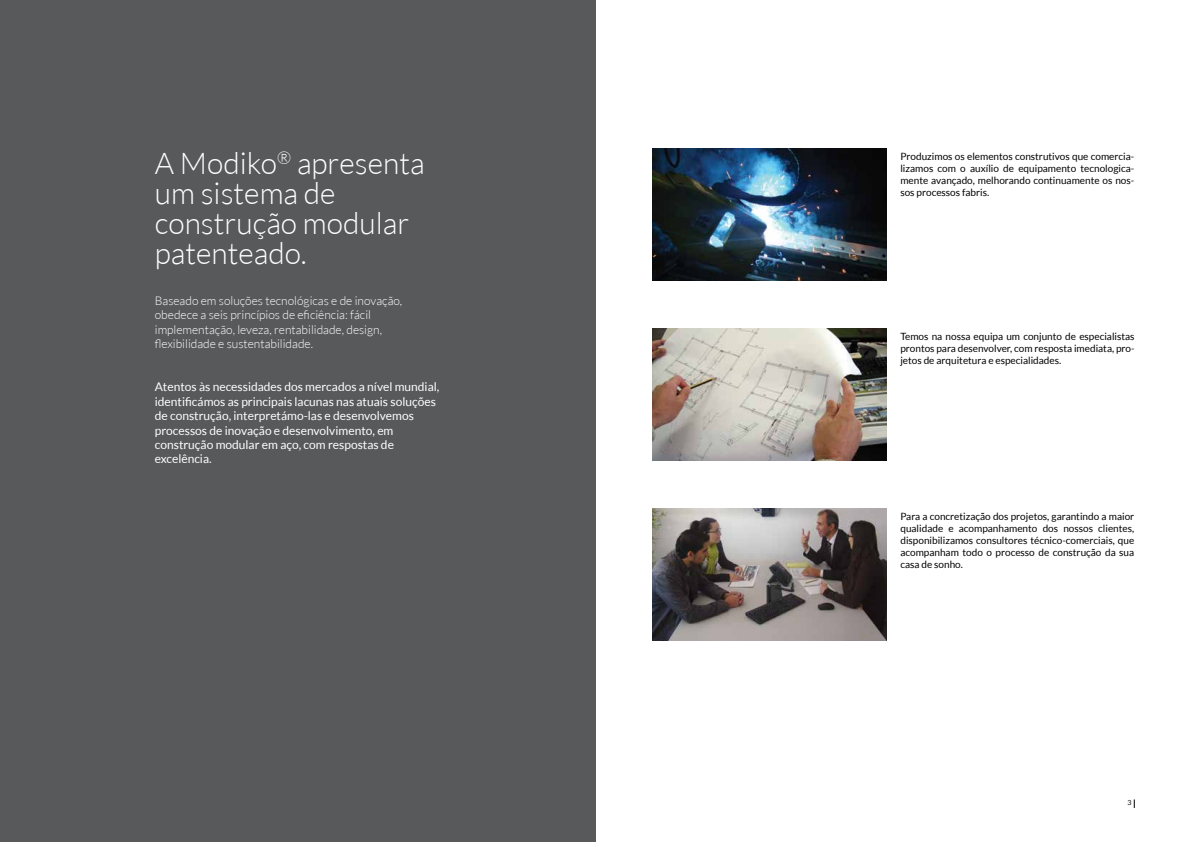
<style>
.page{position:relative;width:1191px;height:842px;background:#fff}
.page>*{position:absolute;margin:0;border:0;box-sizing:border-box;transform-origin:0 0}
.t1{font:300 30px/30px "Lato";color:#fff}
.t2{font:12px/14.4px "Lato";color:#fff}
.t3{font:300 12px/14.4px "Lato";color:#fff}
.t4{font:10px/12px "Lato";color:#000;text-align:justify}
.t5{font:7px "Lato";color:#000}
</style>
<div class="page">
<div style="left:0;top:0;width:596px;height:842px;background:#58595b"></div>
<img style="left:652px;top:148px;width:234px;height:132px">
<img style="left:652px;top:508px;width:234px;height:132px">
<img style="left:652px;top:328px;width:234px;height:132px">
<h1 class="t1" style="left:155px;top:148px;width:271px">A Modiko<sup>®</sup> apresenta um sistema de construção modular patenteado.</h1>
<p class="t3" style="left:155px;top:293px;width:249px">Baseado em soluções tecnológicas e de inovação, obedece a seis princípios de eficiência: fácil implementação, leveza, rentabilidade, design, flexibilidade e sustentabilidade.</p>
<p class="t2" style="left:155px;top:380px;width:286px">Atentos às necessidades dos mercados a nível mundial, identificámos as principais lacunas nas atuais soluções de construção, interpretámo-las e desenvolvemos processos de inovação e desenvolvimento, em construção modular em aço, com respostas de excelência.</p>
<p class="t4" style="left:900px;top:151px;width:235px">Produzimos os elementos construtivos que comercia&shy;lizamos com o auxílio de equipamento tecnologica&shy;mente avançado, melhorando continuamente os nos&shy;sos processos fabris.</p>
<p class="t4" style="left:900px;top:331px;width:236px">Temos na nossa equipa um conjunto de especialistas prontos para desenvolver, com resposta imediata, pro&shy;jetos de arquitetura e especialidades.</p>
<p class="t4" style="left:900px;top:511px;width:235px">Para a concretização dos projetos, garantindo a maior qualidade e acompanhamento dos nossos clientes, disponibilizamos consultores técnico-comerciais, que acompanham todo o processo de construção da sua casa de sonho.</p>
<p class="t5" style="left:1127px;top:799px;width:6px">3</p>
</div>
